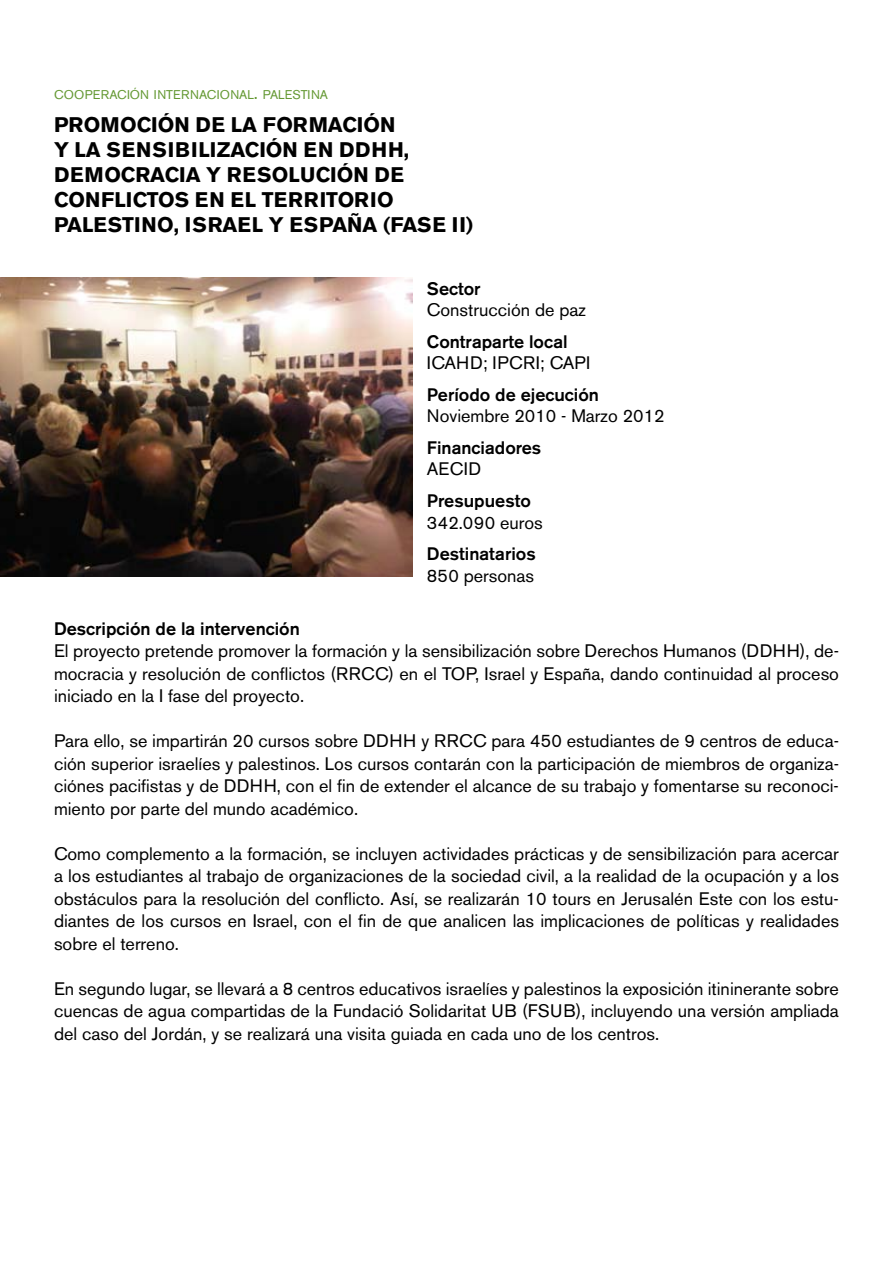
<style>
.page{position:relative;width:893px;height:1263px;background:#fff}
.page>*{position:absolute;margin:0;border:0;box-sizing:border-box;transform-origin:0 0}
.t1{font:700 21px/25.2px "Akzidenz Grotesk BE";color:#000}
.t2{font:18px/22.5px "Akzidenz Grotesk BE";color:#000;text-align:justify}
.t3{font:500 18px "Akzidenz Grotesk BE";color:#000}
.t4{font:18px "Akzidenz Grotesk BE";letter-spacing:.02em;color:#000}
.t5{font:12.6px "Akzidenz Grotesk BE";color:#659934}
.s1{font-size:18px}
</style>
<div class="page">
<img style="left:0;top:278px;width:412px;height:298px">
<p class="t5" style="left:54px;top:87px;width:276px">COOPERACIÓN INTERNACIONAL<span class="s1">.</span> PALESTINA</p>
<p class="t1" style="left:54px;top:112px;width:421px">PROMOCIÓN DE LA FORMACIÓN<br>Y LA SENSIBILIZACIÓN EN DDHH,<br>DEMOCRACIA Y RESOLUCIÓN DE<br>CONFLICTOS EN EL TERRITORIO<br>PALESTINO, ISRAEL Y ESPAÑA (FASE II)</p>
<p class="t3" style="left:427px;top:277px;width:55px">Sector</p>
<p class="t2" style="left:427px;top:299px;width:161px">Construcción de paz</p>
<p class="t3" style="left:427px;top:330px;width:142px">Contraparte local</p>
<p class="t4" style="left:427px;top:352px;width:165px">ICAHD; IPCRI; CAPI</p>
<p class="t3" style="left:427px;top:383px;width:174px">Período de ejecución</p>
<p class="t2" style="left:427px;top:405px;width:239px">Noviembre 2010 - Marzo 2012</p>
<p class="t3" style="left:427px;top:436px;width:116px">Financiadores</p>
<p class="t2" style="left:427px;top:458px;width:56px">AECID</p>
<p class="t3" style="left:427px;top:490px;width:105px">Presupuesto</p>
<p class="t2" style="left:427px;top:511px;width:117px">342.090 euros</p>
<p class="t3" style="left:427px;top:543px;width:110px">Destinatarios</p>
<p class="t2" style="left:427px;top:564px;width:109px">850 personas</p>
<p class="t3" style="left:54px;top:617px;width:247px">Descripción de la intervención</p>
<p class="t2" style="left:54px;top:640px;width:786px">El proyecto pretende promover la formación y la sensibilización sobre Derechos Humanos (DDHH), de&shy;mocracia y resolución de conflictos (RRCC) en el TOP, Israel y España, dando continuidad al proceso iniciado en la I fase del proyecto.</p>
<p class="t2" style="left:54px;top:730px;width:786px">Para ello, se impartirán 20 cursos sobre DDHH y RRCC para 450 estudiantes de 9 centros de educa&shy;ción superior israelíes y palestinos. Los cursos contarán con la participación de miembros de organiza&shy;ciónes pacifistas y de DDHH, con el fin de extender el alcance de su trabajo y fomentarse su reconoci&shy;miento por parte del mundo académico.</p>
<p class="t2" style="left:54px;top:842px;width:786px">Como complemento a la formación, se incluyen actividades prácticas y de sensibilización para acercar a los estudiantes al trabajo de organizaciones de la sociedad civil, a la realidad de la ocupación y a los obstáculos para la resolución del conflicto. Así, se realizarán 10 tours en Jerusalén Este con los estu&shy;diantes de los cursos en Israel, con el fin de que analicen las implicaciones de políticas y realidades sobre el terreno.</p>
<p class="t2" style="left:54px;top:977px;width:786px">En segundo lugar, se llevará a 8 centros educativos israelíes y palestinos la exposición itininerante sobre cuencas de agua compartidas de la Fundació Solidaritat UB (FSUB), incluyendo una versión ampliada del caso del Jordán, y se realizará una visita guiada en cada uno de los centros.</p>
</div>
